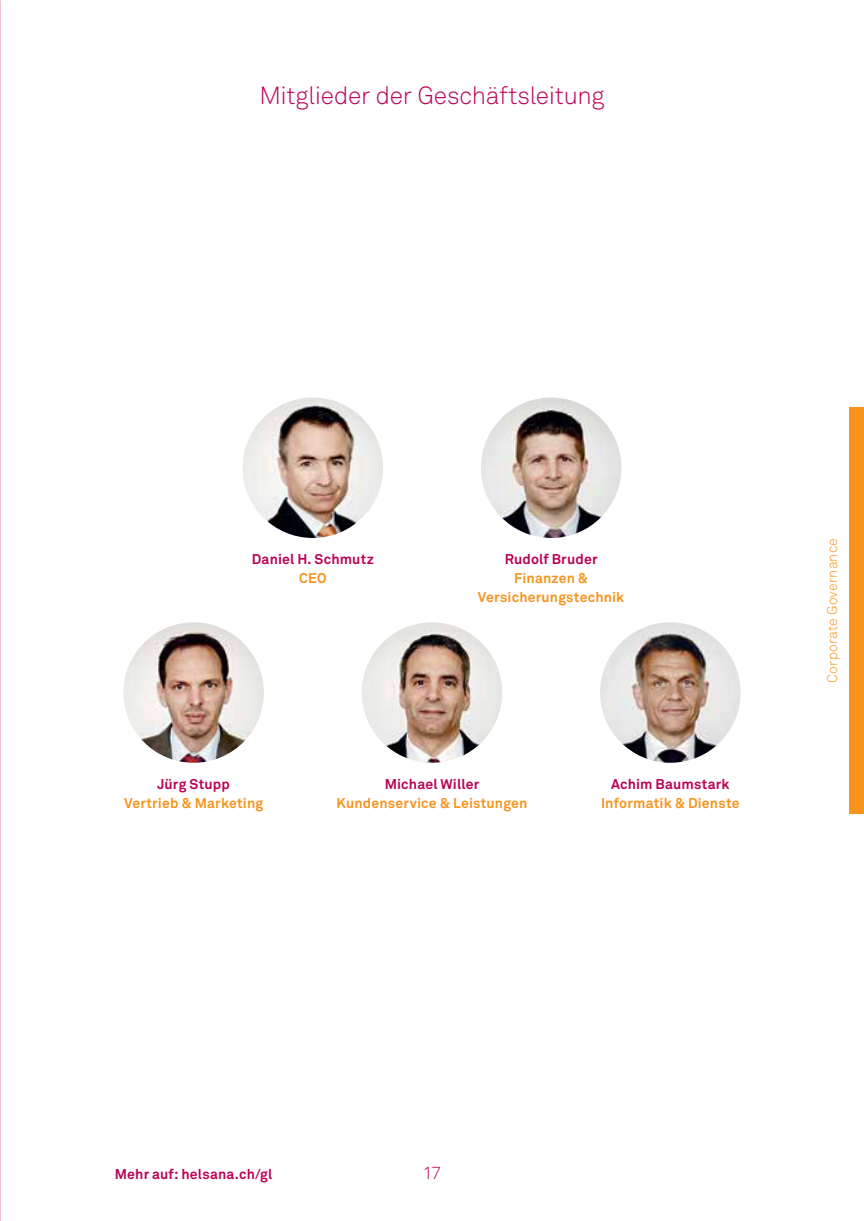
<style>
.page{position:relative;width:864px;height:1221px;background:#fff}
.page>*{position:absolute;margin:0;border:0;box-sizing:border-box;transform-origin:0 0}
.t1{font:24.5px "Akkurat Light Office";letter-spacing:-.01em;color:#bb0056}
.t2{font:17.5px "Akkurat Light Office";color:#bb0056}
.t3{font:700 14px/19.2px "Akkurat Office";letter-spacing:.015em;color:#f7941e;text-align:center}
.t4{font:700 14px "Akkurat Office";letter-spacing:.015em;color:#bb0056}
.t5{font:14px "Akkurat Light Office";letter-spacing:.01em;color:#f7941e}
</style>
<div class="page">
<div style="left:848px;top:407px;width:15px;height:407px;background:#f7941e"></div>
<img style="left:361px;top:622px;width:141px;height:140px;border-radius:70px">
<img style="left:123px;top:622px;width:141px;height:140px;border-radius:70px">
<img style="left:480px;top:397px;width:141px;height:141px;border-radius:70px">
<img style="left:600px;top:622px;width:140px;height:140px;border-radius:70px">
<img style="left:242px;top:397px;width:141px;height:141px;border-radius:70px">
<h1 class="t1" style="left:259px;top:80px;width:346px">Mitglieder der Geschäftsleitung</h1>
<p class="t4" style="left:252px;top:550px;width:123px">Daniel H. Schmutz</p>
<p class="t3" style="left:299px;top:568px;width:29px">CEO</p>
<p class="t4" style="left:504px;top:550px;width:94px">Rudolf Bruder</p>
<p class="t3" style="left:478px;top:568px;width:148px">Finanzen &amp;<br>Versicherungstechnik</p>
<p class="t4" style="left:157px;top:775px;width:74px">Jürg Stupp</p>
<p class="t3" style="left:124px;top:793px;width:140px">Vertrieb &amp; Marketing</p>
<p class="t4" style="left:384px;top:775px;width:96px">Michael Willer</p>
<p class="t3" style="left:336px;top:793px;width:192px">Kundenservice &amp; Leistungen</p>
<p class="t4" style="left:610px;top:775px;width:120px">Achim Baumstark</p>
<p class="t3" style="left:600px;top:793px;width:140px">Informatik &amp; Dienste</p>
<p class="t5" style="left:823px;top:682px;width:146px;rotate:-90deg">Corporate Governance</p>
<p class="t4" style="left:115px;top:1165px;width:159px">Mehr auf: helsana.ch/gl</p>
<p class="t2" style="left:422px;top:1162px;width:20px">17</p>
</div>
